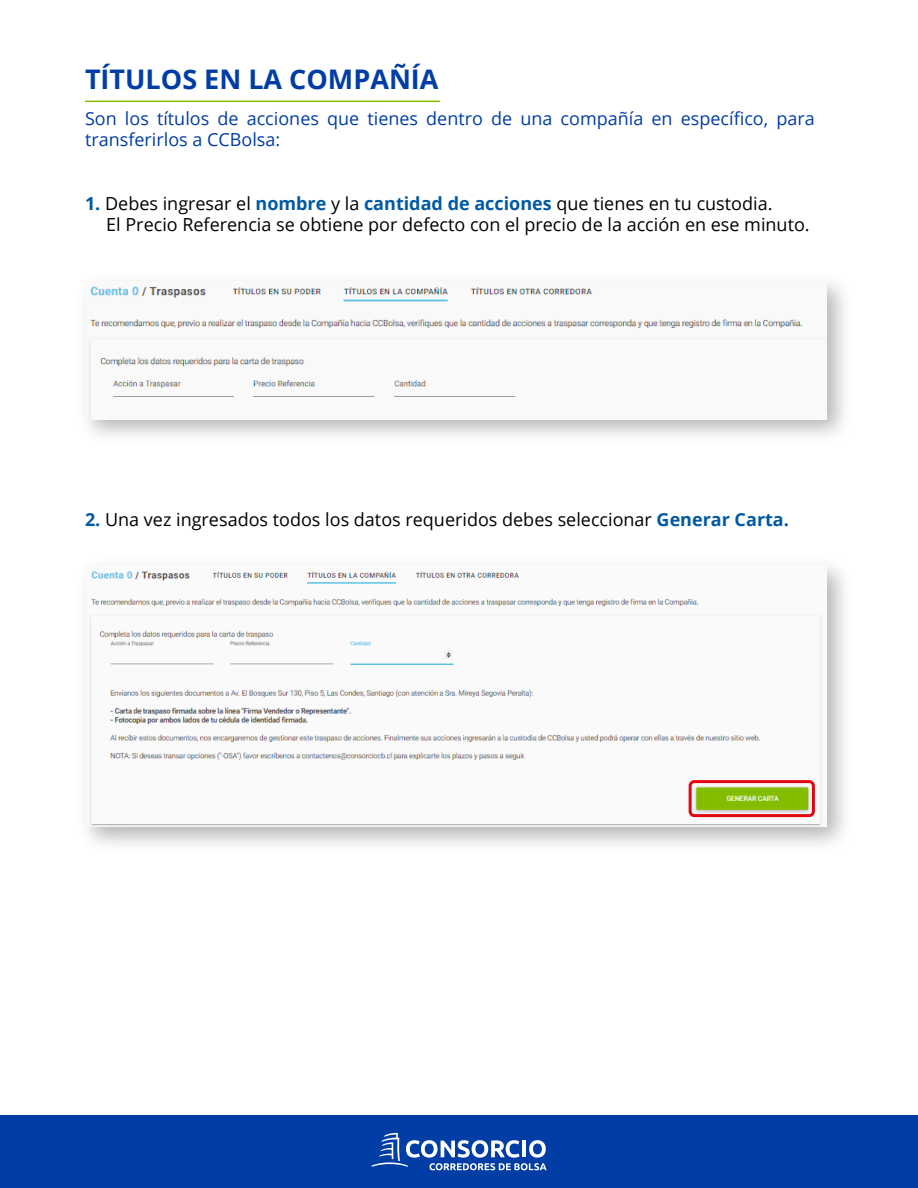
<style>
.page{position:relative;width:918px;height:1188px;background:#fff}
.page>*{position:absolute;margin:0;border:0;box-sizing:border-box;transform-origin:0 0}
.t1{font:700 27px "Open Sans";color:#003da5}
.t2{font:18px/21px "Open Sans";color:#000}
.t3{font:18px/21px "Open Sans";color:#003da5}
.s1{font-weight:700;color:#0059a3}
</style>
<div class="page">
<img style="left:87px;top:282px;width:739px;height:137px">
<img style="left:87px;top:565px;width:739px;height:262px">
<div style="left:689px;top:780px;width:126px;height:37px;border:3px solid #e20613;border-radius:4px"></div>
<hr style="left:85px;top:101px;width:355px;height:1px;background:#84bd00">
<div style="left:0;top:1115px;width:918px;height:73px;background:#003da5"></div>
<svg style="left:371px;top:1133px;width:176px;height:37px"></svg>
<h1 class="t1" style="left:85px;top:60px;width:355px">TÍTULOS EN LA COMPAÑÍA</h1>
<p class="t3" style="left:85px;top:107px;width:731px">Son los títulos de acciones que tienes dentro de una compañía en específico, para transferirlos a CCBolsa:</p>
<p class="t2" style="left:106px;top:192px;width:705px;text-indent:-21px"><span class="s1">1.</span> Debes ingresar el <span class="s1">nombre</span> y la <span class="s1">cantidad de acciones</span> que tienes en tu custodia.<br>El Precio Referencia se obtiene por defecto con el precio de la acción en ese minuto.</p>
<p class="t2" style="left:85px;top:509px;width:705px"><span class="s1">2.</span> Una vez ingresados todos los datos requeridos debes seleccionar <span class="s1">Generar Carta.</span></p>
</div>
